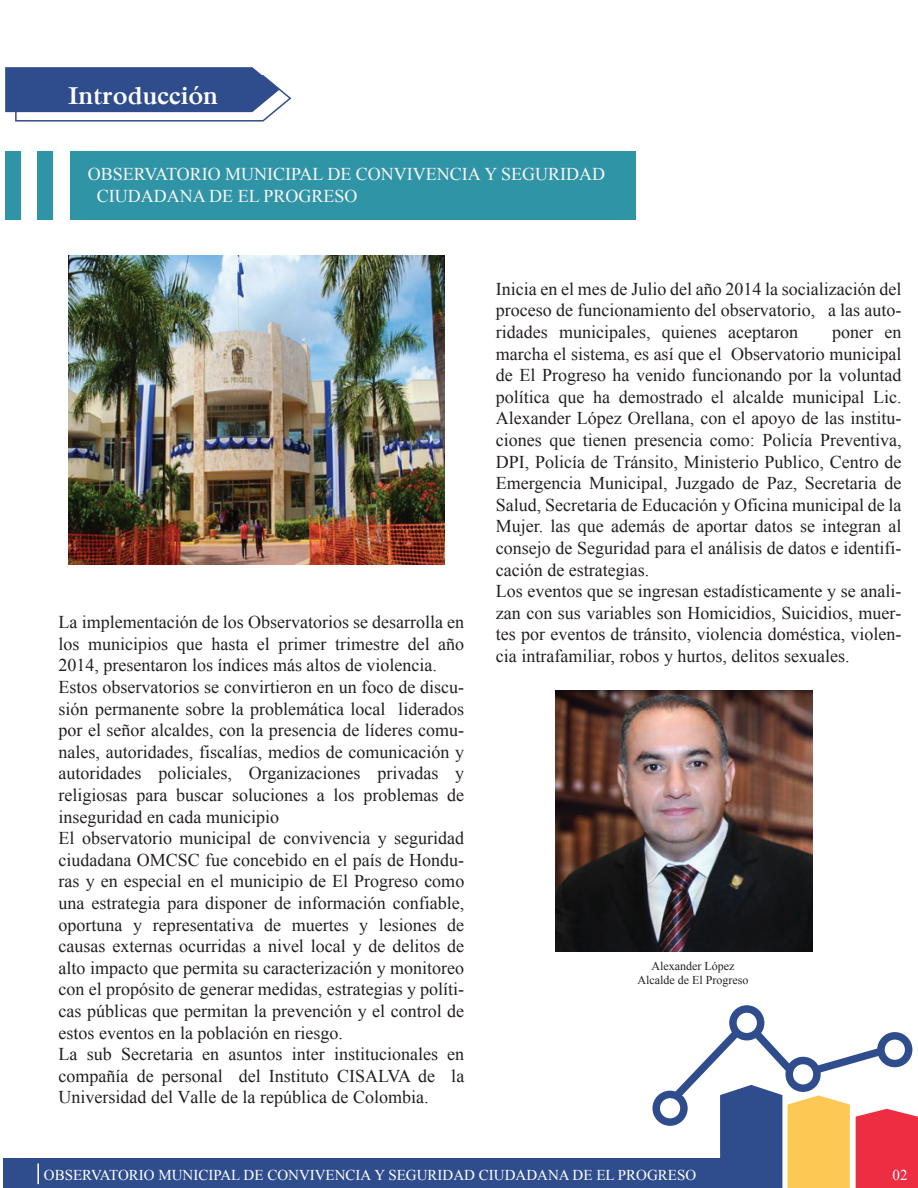
<style>
.page{position:relative;width:918px;height:1188px;background:#fff}
.page>*{position:absolute;margin:0;border:0;box-sizing:border-box;transform-origin:0 0}
.t1{font:700 25.5px "Iskoola Pota";color:#fff}
.t2{font:18px/21.6px "Iskoola Pota";color:#231f20}
.t3{font:18px/21.6px "Iskoola Pota";color:#f9f6f7}
.t4{font:15px "Iskoola Pota";color:#fff}
.t5{font:12px/14.4px "Iskoola Pota";color:#231f20;text-align:center}
</style>
<div class="page">
<div style="left:71px;top:151px;width:565px;height:68px;background:#2f95a6"></div>
<svg style="left:5px;top:67px;width:287px;height:55px"></svg>
<div style="left:37px;top:151px;width:16px;height:68px;background:#2f95a6"></div>
<div style="left:5px;top:151px;width:16px;height:68px;background:#2f95a6"></div>
<div style="left:3px;top:1159px;width:718px;height:29px;background:#2f4d8d"></div>
<div style="left:652px;top:1091px;width:36px;height:35px;border:8px solid #2f4d8d;border-radius:50%"></div>
<div style="left:729px;top:1005px;width:35px;height:35px;border:8px solid #2f4d8d;border-radius:50%"></div>
<svg style="left:665px;top:1022px;width:253px;height:166px"></svg>
<hr style="left:37px;top:1163px;width:2px;height:21px;background:#fff">
<img style="left:69px;top:256px;width:376px;height:308px">
<img style="left:556px;top:690px;width:257px;height:262px">
<h1 class="t1" style="left:68px;top:81px;width:152px">Introducción</h1>
<p class="t3" style="left:97px;top:163px;width:510px;text-indent:-9px">OBSERVATORIO MUNICIPAL DE CONVIVENCIA Y SEGURIDAD<br>CIUDADANA DE EL PROGRESO</p>
<p class="t2" style="left:59px;top:611px;width:407px">La implementación de los Observatorios se desarrolla en los municipios que hasta el primer trimestre del año 2014, presentaron los índices más altos de violencia.<br>Estos observatorios se convirtieron en un foco de discu&shy;sión permanente sobre la problemática local liderados por el señor alcaldes, con la presencia de líderes comu&shy;nales, autoridades, fiscalías, medios de comunicación y autoridades policiales, Organizaciones privadas y religiosas para buscar soluciones a los problemas de inseguridad en cada municipio<br>El observatorio municipal de convivencia y seguridad ciudadana OMCSC fue concebido en el país de Hondu&shy;ras y en especial en el municipio de El Progreso como una estrategia para disponer de información confiable, oportuna y representativa de muertes y lesiones de causas externas ocurridas a nivel local y de delitos de alto impacto que permita su caracterización y monitoreo con el propósito de generar medidas, estrategias y políti&shy;cas públicas que permitan la prevención y el control de estos eventos en la población en riesgo.<br>La sub Secretaria en asuntos inter institucionales en compañía de personal del Instituto CISALVA de la Universidad del Valle de la república de Colombia.</p>
<p class="t2" style="left:496px;top:278px;width:407px;text-align:justify">Inicia en el mes de Julio del año 2014 la socialización del proceso de funcionamiento del observatorio, a las auto&shy;ridades municipales, quienes aceptaron</p>
<p class="t2" style="left:496px;top:321px;width:407px;text-indent:336px">poner en marcha el sistema, es así que el Observatorio municipal de El Progreso ha venido funcionando por la voluntad política que ha demostrado el alcalde municipal Lic.<br>Alexander López Orellana, con el apoyo de las institu&shy;ciones que tienen presencia como: Policía Preventiva, DPI, Policía de Tránsito, Ministerio Publico, Centro de Emergencia Municipal, Juzgado de Paz, Secretaria de Salud, Secretaria de Educación y Oficina municipal de la Mujer. las que además de aportar datos se integran al consejo de Seguridad para el análisis de datos e identifi&shy;cación de estrategias.<br>Los eventos que se ingresan estadísticamente y se anali&shy;zan con sus variables son Homicidios, Suicidios, muer&shy;tes por eventos de tránsito, violencia doméstica, violen&shy;cia intrafamiliar, robos y hurtos, delitos sexuales.</p>
<p class="t5" style="left:638px;top:959px;width:112px">Alexander López<br>Alcalde de El Progreso</p>
<p class="t4" style="left:44px;top:1166px;width:654px">OBSERVATORIO MUNICIPAL DE CONVIVENCIA Y SEGURIDAD CIUDADANA DE EL PROGRESO</p>
<p class="t4" style="left:893px;top:1166px;width:16px">02</p>
</div>
